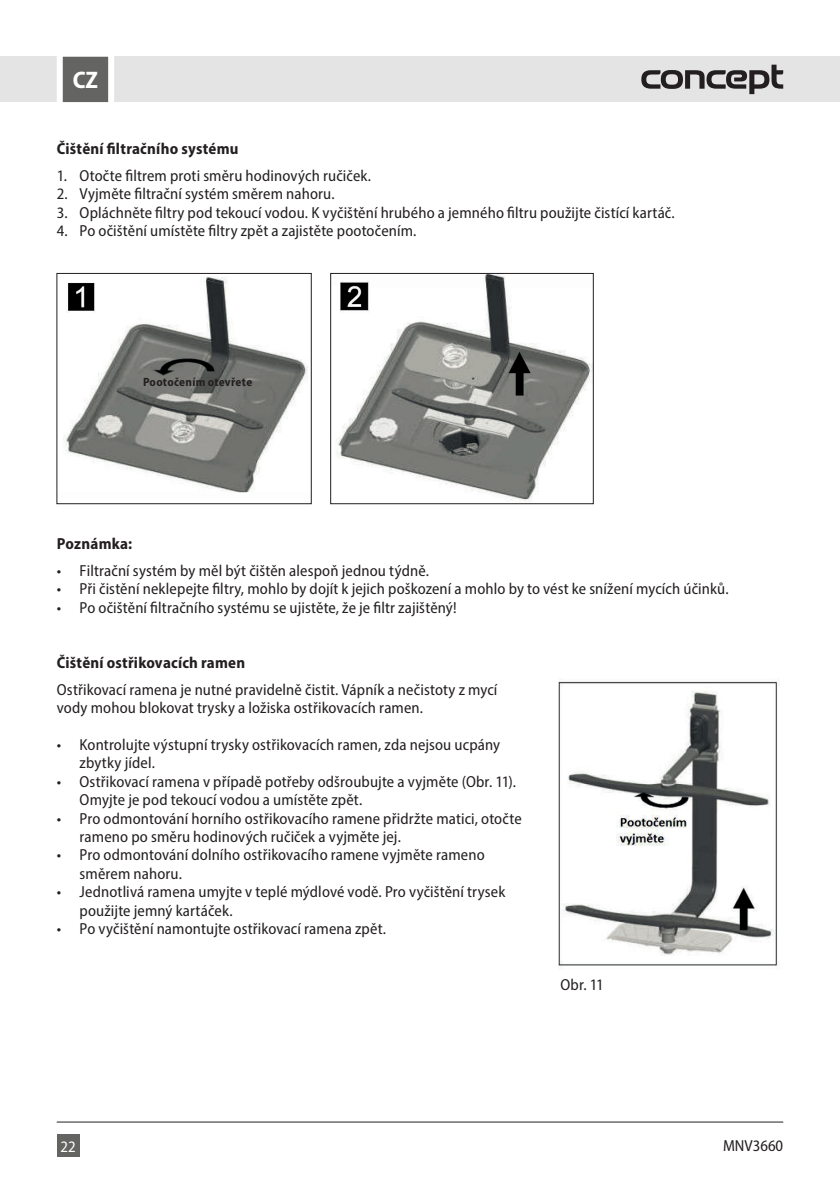
<style>
.page{position:relative;width:840px;height:1191px;background:#fff}
.page>*{position:absolute;margin:0;border:0;box-sizing:border-box;transform-origin:0 0}
.t1{font:700 semi-condensed 24px "Myriad Pro";color:#fff}
.t2{font:semi-condensed 16px/18.4px "Myriad Pro";letter-spacing:.01em;color:#231f20}
.t3{font:700 semi-condensed 16px "Myriad Pro";letter-spacing:.015em;color:#231f20}
.t4{font:semi-condensed 16px "Myriad Pro";color:#fff}
.t5{font:700 semi-condensed 12px "Myriad Pro";letter-spacing:.02em;color:#231f20}
</style>
<div class="page">
<div style="left:0;top:57px;width:839px;height:45px;background:#e4e4e4"></div>
<div style="left:57px;top:1134px;width:22px;height:23px;background:#646463"></div>
<svg style="left:641px;top:65px;width:141px;height:29px"></svg>
<svg style="left:54px;top:56px;width:63px;height:47px"></svg>
<hr style="left:57px;top:1121px;width:725px;height:1px;background:#231f20">
<img style="left:63px;top:276px;width:245px;height:217px">
<div style="left:57px;top:273px;width:254px;height:231px;border:1px solid #231f20"></div>
<img style="left:336px;top:275px;width:255px;height:226px">
<div style="left:330px;top:273px;width:263px;height:231px;border:1px solid #231f20"></div>
<img style="left:558px;top:681px;width:221px;height:285px">
<h1 class="t1" style="left:73px;top:65px;width:27px">CZ</h1>
<p class="t3" style="left:57px;top:138px;width:183px">Čištění filtračního systému</p>
<p class="t2" style="left:57px;top:166px;width:315px">1. Otočte filtrem proti směru hodinových ručiček.</p>
<p class="t2" style="left:57px;top:184px;width:279px">2. Vyjměte filtrační systém směrem nahoru.</p>
<p class="t2" style="left:57px;top:203px;width:619px">3. Opláchněte filtry pod tekoucí vodou. K vyčištění hrubého a jemného filtru použijte čistící kartáč.</p>
<p class="t2" style="left:57px;top:221px;width:361px">4. Po očištění umístěte filtry zpět a zajistěte pootočením.</p>
<p class="t5" style="left:143px;top:374px;width:111px">Pootočením otevřete</p>
<p class="t3" style="left:57px;top:533px;width:77px">Poznámka:</p>
<p class="t2" style="left:57px;top:561px;width:373px">• Filtrační systém by měl být čištěn alespoň jednou týdně.</p>
<p class="t2" style="left:57px;top:579px;width:673px">• Při čistění neklepejte filtry, mohlo by dojít k jejich poškození a mohlo by to vést ke snížení mycích účinků.</p>
<p class="t2" style="left:57px;top:598px;width:401px">• Po očištění filtračního systému se ujistěte, že je filtr zajištěný!</p>
<p class="t3" style="left:57px;top:652px;width:190px">Čištění ostřikovacích ramen</p>
<p class="t2" style="left:57px;top:680px;width:442px">Ostřikovací ramena je nutné pravidelně čistit. Vápník a nečistoty z mycí vody mohou blokovat trysky a ložiska ostřikovacích ramen.</p>
<p class="t2" style="left:80px;top:735px;width:422px;text-indent:-23px">• Kontrolujte výstupní trysky ostřikovacích ramen, zda nejsou ucpány zbytky jídel.</p>
<p class="t2" style="left:80px;top:772px;width:437px;text-indent:-23px">• Ostřikovací ramena v případě potřeby odšroubujte a vyjměte (Obr. 11).<br>Omyjte je pod tekoucí vodou a umístěte zpět.</p>
<p class="t2" style="left:80px;top:808px;width:443px;text-indent:-23px">• Pro odmontování horního ostřikovacího ramene přidržte matici, otočte rameno po směru hodinových ručiček a vyjměte jej.</p>
<p class="t2" style="left:80px;top:845px;width:406px;text-indent:-23px">• Pro odmontování dolního ostřikovacího ramene vyjměte rameno směrem nahoru.</p>
<p class="t2" style="left:80px;top:882px;width:427px;text-indent:-23px">• Jednotlivá ramena umyjte v teplé mýdlové vodě. Pro vyčištění trysek použijte jemný kartáček.</p>
<p class="t2" style="left:57px;top:919px;width:330px">• Po vyčištění namontujte ostřikovací ramena zpět.</p>
<p class="t2" style="left:560px;top:975px;width:45px">Obr. 11</p>
<p class="t4" style="left:60px;top:1136px;width:17px">22</p>
<p class="t2" style="left:722px;top:1135px;width:62px">MNV3660</p>
</div>
